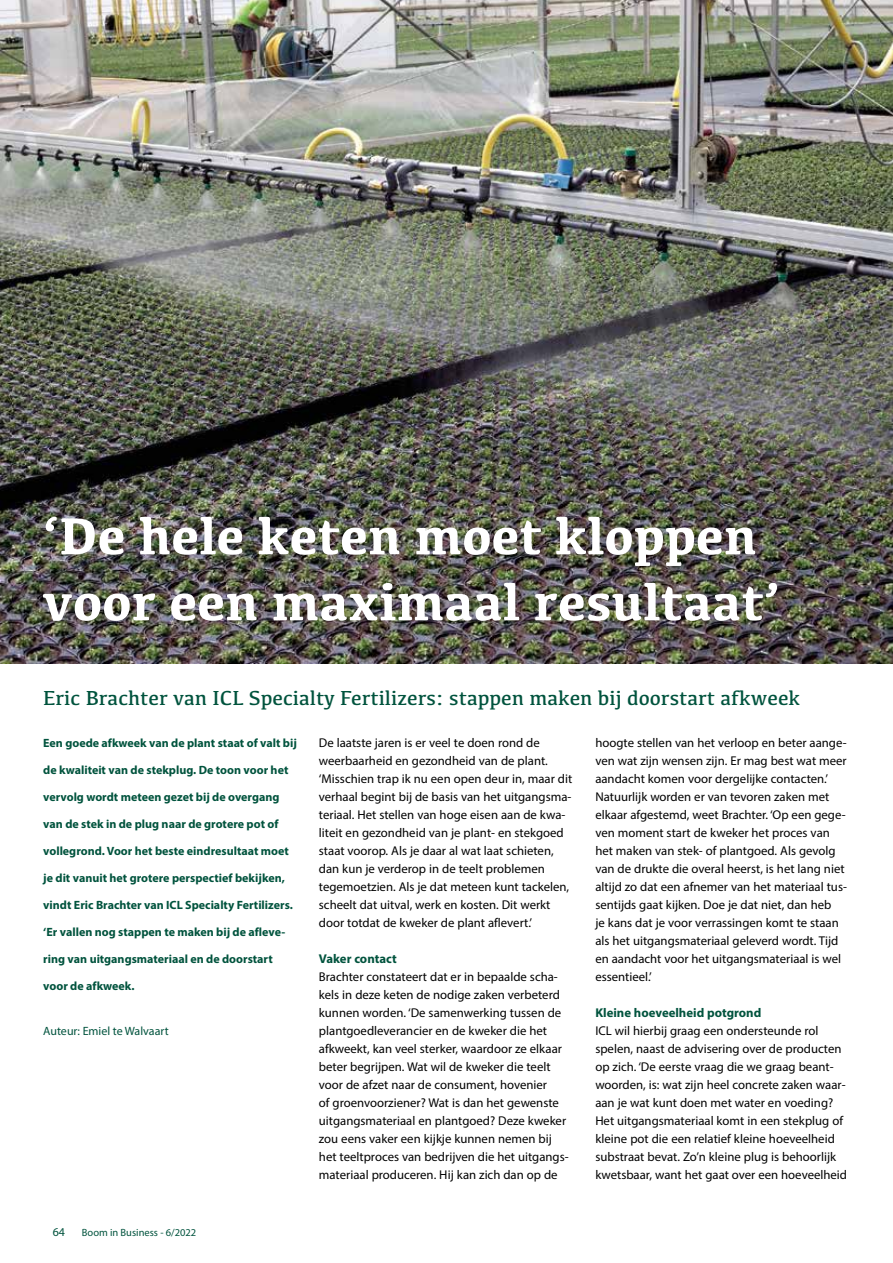
<style>
.page{position:relative;width:893px;height:1263px;background:#fff}
.page>*{position:absolute;margin:0;border:0;box-sizing:border-box;transform-origin:0 0}
.t1{font:700 54px/66px "Kefa";color:#fff}
.t2{font:21px "Kefa";color:#00533d}
.t3{font:12.75px/18px "Myriad Pro";color:#000}
.t4{font:700 12.75px "Myriad Pro";color:#00533d}
.t5{font:700 12px "Myriad Pro";color:#00533d}
.t6{font:12px "Myriad Pro";color:#00533d}
.t7{font:10.5px "Myriad Pro";color:#00533d}
</style>
<div class="page">
<img style="left:0;top:0;width:893px;height:663px">
<h1 class="t1" style="left:43px;top:500px;width:739px">‘De hele keten moet kloppen voor een maximaal resultaat’</h1>
<h2 class="t2" style="left:43px;top:685px;width:758px">Eric Brachter van ICL Specialty Fertilizers: stappen maken bij doorstart afkweek</h2>
<p class="t5" style="left:43px;top:735px;width:255px">Een goede afkweek van de plant staat of valt bij</p>
<p class="t5" style="left:43px;top:762px;width:247px">de kwaliteit van de stekplug. De toon voor het</p>
<p class="t5" style="left:43px;top:789px;width:238px">vervolg wordt meteen gezet bij de overgang</p>
<p class="t5" style="left:43px;top:816px;width:237px">van de stek in de plug naar de grotere pot of</p>
<p class="t5" style="left:43px;top:843px;width:247px">vollegrond. Voor het beste eindresultaat moet</p>
<p class="t5" style="left:43px;top:870px;width:243px">je dit vanuit het grotere perspectief bekijken,</p>
<p class="t5" style="left:43px;top:897px;width:251px">vindt Eric Brachter van ICL Specialty Fertilizers.</p>
<p class="t5" style="left:43px;top:924px;width:243px">‘Er vallen nog stappen te maken bij de afleve-</p>
<p class="t5" style="left:43px;top:951px;width:231px">ring van uitgangsmateriaal en de doorstart</p>
<p class="t5" style="left:43px;top:978px;width:93px">voor de afkweek.</p>
<p class="t6" style="left:43px;top:1024px;width:127px">Auteur: Emiel te Walvaart</p>
<p class="t3" style="left:319px;top:734px;width:255px">De laatste jaren is er veel te doen rond de weerbaarheid en gezondheid van de plant. ‘Misschien trap ik nu een open deur in, maar dit verhaal begint bij de basis van het uitgangsma&shy;teriaal. Het stellen van hoge eisen aan de kwa&shy;liteit en gezondheid van je plant- en stekgoed staat voorop. Als je daar al wat laat schieten, dan kun je verderop in de teelt problemen tegemoetzien. Als je dat meteen kunt tackelen, scheelt dat uitval, werk en kosten. Dit werkt door totdat de kweker de plant aflevert.’</p>
<p class="t4" style="left:319px;top:950px;width:79px">Vaker contact</p>
<p class="t3" style="left:319px;top:968px;width:251px">Brachter constateert dat er in bepaalde scha&shy;kels in deze keten de nodige zaken verbeterd kunnen worden. ‘De samenwerking tussen de plantgoedleverancier en de kweker die het afkweekt, kan veel sterker, waardoor ze elkaar beter begrijpen. Wat wil de kweker die teelt voor de afzet naar de consument, hovenier<br>of groenvoorziener? Wat is dan het gewenste uitgangsmateriaal en plantgoed? Deze kweker zou eens vaker een kijkje kunnen nemen bij het teeltproces van bedrijven die het uitgangs&shy;materiaal produceren. Hij kan zich dan op de</p>
<p class="t3" style="left:595px;top:734px;width:253px">hoogte stellen van het verloop en beter aange&shy;ven wat zijn wensen zijn. Er mag best wat meer aandacht komen voor dergelijke contacten.’ Natuurlijk worden er van tevoren zaken met elkaar afgestemd, weet Brachter. ‘Op een gege&shy;ven moment start de kweker het proces van het maken van stek- of plantgoed. Als gevolg van de drukte die overal heerst, is het lang niet altijd zo dat een afnemer van het materiaal tus&shy;sentijds gaat kijken. Doe je dat niet, dan heb<br>je kans dat je voor verrassingen komt te staan als het uitgangsmateriaal geleverd wordt. Tijd en aandacht voor het uitgangsmateriaal is wel essentieel.’</p>
<p class="t4" style="left:595px;top:1005px;width:168px">Kleine hoeveelheid potgrond</p>
<p class="t3" style="left:595px;top:1022px;width:253px">ICL wil hierbij graag een ondersteunde rol spelen, naast de advisering over de producten op zich. ‘De eerste vraag die we graag beant&shy;woorden, is: wat zijn heel concrete zaken waar&shy;aan je wat kunt doen met water en voeding?<br>Het uitgangsmateriaal komt in een stekplug of kleine pot die een relatief kleine hoeveelheid substraat bevat. Zo’n kleine plug is behoorlijk kwetsbaar, want het gaat over een hoeveelheid</p>
<p class="t6" style="left:53px;top:1224px;width:14px">64</p>
<p class="t7" style="left:82px;top:1226px;width:116px">Boom in Business - 6/2022</p>
</div>
